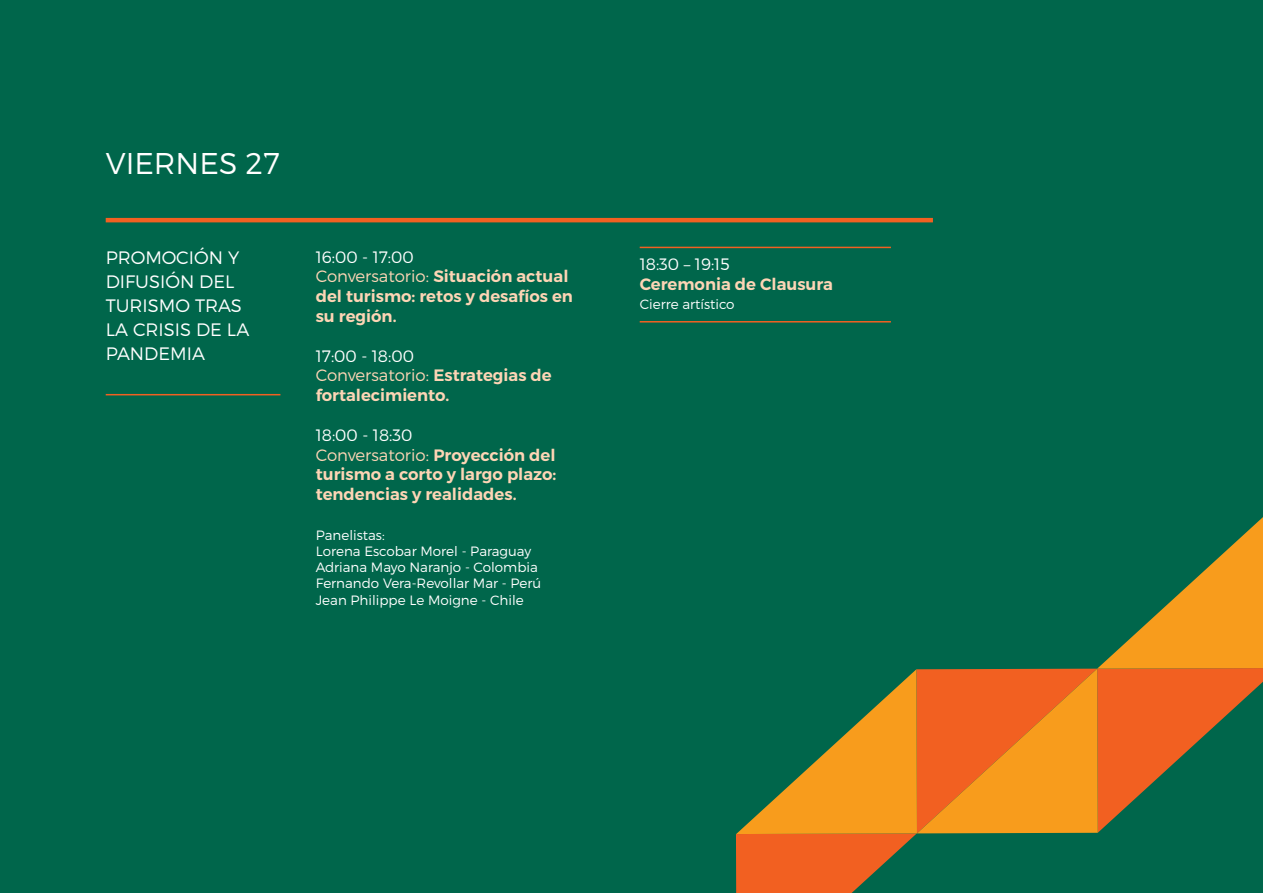
<style>
.page{position:relative;width:1263px;height:893px;background:#00664b}
.page>*{position:absolute;margin:0;border:0;box-sizing:border-box;transform-origin:0 0}
.t1{font:30px "Trueno Lt";color:#fff}
.t2{font:18px/24px "Trueno Lt";color:#fff}
.t3{font:16.5px/19.8px "Trueno S Bd";color:#fdd5b5}
.t4{font:16.5px "Trueno Lt";color:#fff}
.t5{font:13.5px "Trueno Lt";color:#fff}
.s1{font-family:"Trueno Lt"}
</style>
<div class="page">
<svg style="left:736px;top:504px;width:527px;height:389px;background:#5f6f39"></svg>
<hr style="left:106px;top:394px;width:174px;height:1px;background:#f26021">
<hr style="left:640px;top:247px;width:251px;height:1px;background:#f26021">
<hr style="left:640px;top:321px;width:251px;height:2px;background:#f26021">
<hr style="left:106px;top:218px;width:827px;height:4px;background:#f26021">
<p class="t1" style="left:106px;top:145px;width:175px">VIERNES 27</p>
<p class="t2" style="left:106px;top:245px;width:145px">PROMOCIÓN Y<br>DIFUSIÓN DEL<br>TURISMO TRAS<br>LA CRISIS DE LA<br>PANDEMIA</p>
<p class="t4" style="left:316px;top:247px;width:99px">16:00 - 17:00</p>
<p class="t3" style="left:316px;top:267px;width:259px"><span class="s1">Conversatorio:</span> Situación actual del turismo: retos y desafíos en su región.</p>
<p class="t4" style="left:316px;top:346px;width:100px">17:00 - 18:00</p>
<p class="t3" style="left:316px;top:366px;width:238px"><span class="s1">Conversatorio:</span> Estrategias de fortalecimiento.</p>
<p class="t4" style="left:316px;top:425px;width:98px">18:00 - 18:30</p>
<p class="t3" style="left:316px;top:445px;width:242px;text-align:justify"><span class="s1">Conversatorio:</span> Proyección del turismo a corto y largo plazo: tendencias y realidades.</p>
<p class="t5" style="left:316px;top:527px;width:70px">Panelistas:</p>
<p class="t5" style="left:316px;top:543px;width:217px">Lorena Escobar Morel - Paraguay</p>
<p class="t5" style="left:316px;top:559px;width:224px">Adriana Mayo Naranjo - Colombia</p>
<p class="t5" style="left:316px;top:575px;width:227px">Fernando Vera-Revollar Mar - Perú</p>
<p class="t5" style="left:316px;top:592px;width:209px">Jean Philippe Le Moigne - Chile</p>
<p class="t4" style="left:640px;top:254px;width:91px">18:30 – 19:15</p>
<p class="t3" style="left:640px;top:274px;width:195px">Ceremonia de Clausura</p>
<p class="t5" style="left:640px;top:296px;width:96px">Cierre artístico</p>
</div>
